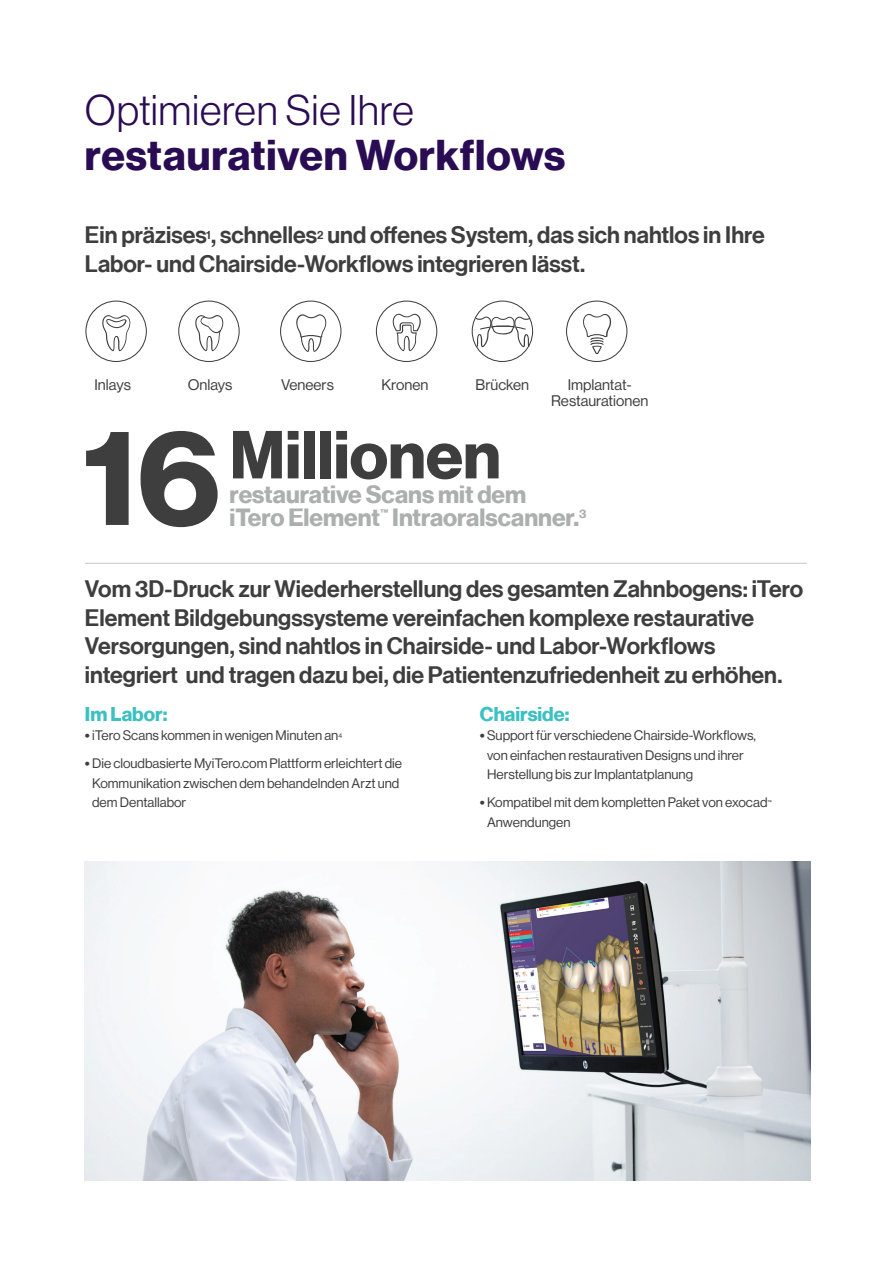
<style>
.page{position:relative;width:893px;height:1263px;background:#fff}
.page>*{position:absolute;margin:0;border:0;box-sizing:border-box;transform-origin:0 0}
.t1{font:134.55px "N Haas Grotesk DS Pro 75 Bd";color:#3e3e3f}
.t2{font:66.3px "N Haas Grotesk DS Pro 75 Bd";color:#3e3e3f}
.t3{font:42px "N Haas Grotesk DS Pro 75 Bd";letter-spacing:.02em;color:#2a0c54}
.t4{font:300 42px "Neue Haas Display";letter-spacing:.015em;color:#2a0c54}
.t5{font:24.3px/22.5px "N Haas Grotesk DS Pro 75 Bd";color:#abafae}
.t6{font:23.25px/28.5px "N Haas Grotesk DS Pro 65 Md";color:#3e3e3f}
.t7{font:19.5px "N Haas Grotesk DS Pro 75 Bd";color:#3cc0c2}
.t8{font:15px/16.5px "Neue Haas Display";color:#3e3e3f;text-align:center}
.t9{font:13.5px/19.5px "Neue Haas Display";color:#3e3e3f}
.t10{font:12.15px "N Haas Grotesk DS Pro 75 Bd";color:#abafae}
.s1{font-family:"N Haas Grotesk DS Pro 75 Bd"}
</style>
<div class="page">
<img style="left:85px;top:861px;width:725px;height:319px">
<hr style="left:85px;top:563px;width:722px;height:1px;background:#abafae">
<svg style="left:566px;top:301px;width:61px;height:61px"></svg>
<svg style="left:280px;top:301px;width:61px;height:61px"></svg>
<svg style="left:376px;top:301px;width:61px;height:61px"></svg>
<svg style="left:472px;top:301px;width:61px;height:61px"></svg>
<svg style="left:85px;top:301px;width:62px;height:61px"></svg>
<svg style="left:178px;top:301px;width:62px;height:61px"></svg>
<h3 class="t4" style="left:85px;top:86px;width:330px">Optimieren Sie Ihre</h3>
<h3 class="t3" style="left:85px;top:130px;width:482px">restaurativen Workflows</h3>
<p class="t6" style="left:85px;top:221px;width:681px">Ein präzises<sup>1</sup>, schnelles<sup>2</sup> und offenes System, das sich nahtlos in Ihre<br>Labor- und Chairside-Workflows integrieren lässt.</p>
<p class="t8" style="left:94px;top:376px;width:38px">Inlays</p>
<p class="t8" style="left:188px;top:376px;width:46px">Onlays</p>
<p class="t8" style="left:281px;top:376px;width:54px">Veneers</p>
<p class="t8" style="left:381px;top:376px;width:48px">Kronen</p>
<p class="t8" style="left:476px;top:376px;width:55px">Brücken</p>
<p class="t8" style="left:551px;top:376px;width:99px">Implantat-<br>Restaurationen</p>
<h1 class="t1" style="left:83px;top:399px;width:139px">16</h1>
<h2 class="t2" style="left:230px;top:416px;width:273px">Millionen</h2>
<p class="t5" style="left:230px;top:484px;width:351px">restaurative Scans mit dem iTero Element<sup>™</sup> Intraoralscanner.</p>
<p class="t10" style="left:579px;top:507px;width:9px">3</p>
<p class="t6" style="left:85px;top:574px;width:720px">Vom 3D-Druck zur Wiederherstellung des gesamten Zahnbogens: iTero Element Bildgebungssysteme vereinfachen komplexe restaurative Versorgungen, sind nahtlos in Chairside- und Labor-Workflows integriert und tragen dazu bei, die Patientenzufriedenheit zu erhöhen.</p>
<p class="t7" style="left:85px;top:702px;width:84px">Im Labor:</p>
<p class="t9" style="left:85px;top:726px;width:259px"><span class="s1">•</span> iTero Scans kommen in wenigen Minuten an<sup>4</sup></p>
<p class="t9" style="left:92px;top:754px;width:311px;text-indent:-7px"><span class="s1">•</span> Die cloudbasierte MyiTero.com Plattform erleichtert die<br>Kommunikation zwischen dem behandelnden Arzt und dem Dentallabor</p>
<p class="t7" style="left:480px;top:702px;width:91px">Chairside:</p>
<p class="t9" style="left:487px;top:726px;width:270px;text-indent:-7px"><span class="s1">•</span> Support für verschiedene Chairside-Workflows, von einfachen restaurativen Designs und ihrer<br>Herstellung bis zur Implantatplanung</p>
<p class="t9" style="left:487px;top:793px;width:286px;text-indent:-7px"><span class="s1">•</span> Kompatibel mit dem kompletten Paket von exocad<sup>™<br></sup>Anwendungen</p>
</div>
